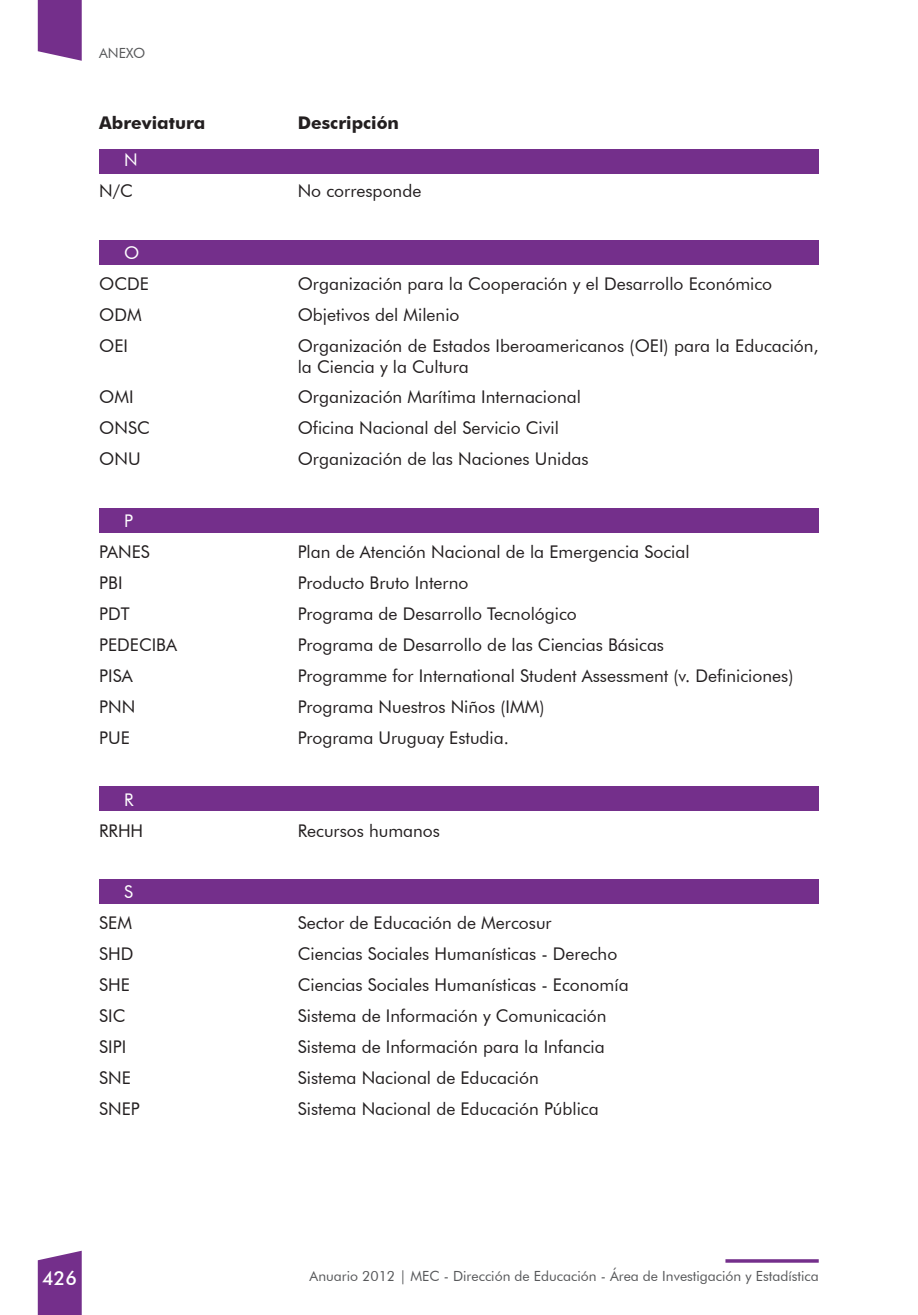
<style>
.page{position:relative;width:918px;height:1315px;background:#fff}
.page>*{position:absolute;margin:0;border:0;box-sizing:border-box;transform-origin:0 0}
.t1{font:500 19.25px "Futura BT";color:#fff}
.t2{font:17.5px/21px "Futura BT";color:#231f20}
.t3{font:700 17.5px "Futura BT";color:#231f20}
.t4{font:17.5px "Futura BT";color:#fff}
.t5{font:14px "Futura BT";color:#57585a}
</style>
<div class="page">
<svg style="left:38px;top:0;width:44px;height:61px;background:#804195"></svg>
<svg style="left:38px;top:1250px;width:44px;height:65px;background:#804195"></svg>
<hr style="left:725px;top:1259px;width:94px;height:3px;background:#742f8b">
<div style="left:99px;top:149px;width:719px;height:25px;background:#742f8b"></div>
<div style="left:99px;top:240px;width:719px;height:25px;background:#742f8b"></div>
<div style="left:99px;top:508px;width:719px;height:25px;background:#742f8b"></div>
<div style="left:99px;top:786px;width:719px;height:25px;background:#742f8b"></div>
<div style="left:99px;top:878px;width:719px;height:25px;background:#742f8b"></div>
<p class="t5" style="left:99px;top:44px;width:48px">ANEXO</p>
<p class="t3" style="left:99px;top:112px;width:108px">Abreviatura</p>
<p class="t3" style="left:298px;top:112px;width:103px">Descripción</p>
<p class="t4" style="left:124px;top:149px;width:15px">N</p>
<p class="t2" style="left:99px;top:180px;width:35px">N/C</p>
<p class="t2" style="left:298px;top:180px;width:125px">No corresponde</p>
<p class="t4" style="left:124px;top:242px;width:17px">O</p>
<p class="t2" style="left:99px;top:273px;width:51px">OCDE</p>
<p class="t2" style="left:298px;top:273px;width:476px">Organización para la Cooperación y el Desarrollo Económico</p>
<p class="t2" style="left:99px;top:304px;width:44px">ODM</p>
<p class="t2" style="left:298px;top:304px;width:163px">Objetivos del Milenio</p>
<p class="t2" style="left:99px;top:335px;width:30px">OEI</p>
<p class="t2" style="left:298px;top:335px;width:522px">Organización de Estados Iberoamericanos (OEI) para la Educación, la Ciencia y la Cultura</p>
<p class="t2" style="left:99px;top:386px;width:36px">OMI</p>
<p class="t2" style="left:298px;top:386px;width:285px">Organización Marítima Internacional</p>
<p class="t2" style="left:99px;top:417px;width:52px">ONSC</p>
<p class="t2" style="left:298px;top:417px;width:263px">Oficina Nacional del Servicio Civil</p>
<p class="t2" style="left:99px;top:448px;width:43px">ONU</p>
<p class="t2" style="left:298px;top:448px;width:292px">Organización de las Naciones Unidas</p>
<p class="t4" style="left:124px;top:510px;width:10px">P</p>
<p class="t2" style="left:99px;top:541px;width:52px">PANES</p>
<p class="t2" style="left:298px;top:541px;width:393px">Plan de Atención Nacional de la Emergencia Social</p>
<p class="t2" style="left:99px;top:572px;width:25px">PBI</p>
<p class="t2" style="left:298px;top:572px;width:172px">Producto Bruto Interno</p>
<p class="t2" style="left:99px;top:603px;width:32px">PDT</p>
<p class="t2" style="left:298px;top:603px;width:281px">Programa de Desarrollo Tecnológico</p>
<p class="t2" style="left:99px;top:634px;width:79px">PEDECIBA</p>
<p class="t2" style="left:298px;top:634px;width:368px">Programa de Desarrollo de las Ciencias Básicas</p>
<p class="t2" style="left:99px;top:665px;width:35px">PISA</p>
<p class="t2" style="left:298px;top:665px;width:497px">Programme for International Student Assessment (v. Definiciones)</p>
<p class="t2" style="left:99px;top:696px;width:38px">PNN</p>
<p class="t2" style="left:298px;top:696px;width:248px">Programa Nuestros Niños (IMM)</p>
<p class="t2" style="left:99px;top:727px;width:32px">PUE</p>
<p class="t2" style="left:298px;top:727px;width:213px">Programa Uruguay Estudia.</p>
<p class="t4" style="left:124px;top:788px;width:11px">R</p>
<p class="t2" style="left:99px;top:819px;width:45px">RRHH</p>
<p class="t2" style="left:298px;top:819px;width:144px">Recursos humanos</p>
<p class="t4" style="left:124px;top:881px;width:10px">S</p>
<p class="t2" style="left:99px;top:912px;width:34px">SEM</p>
<p class="t2" style="left:298px;top:912px;width:255px">Sector de Educación de Mercosur</p>
<p class="t2" style="left:99px;top:943px;width:36px">SHD</p>
<p class="t2" style="left:298px;top:943px;width:321px">Ciencias Sociales Humanísticas - Derecho</p>
<p class="t2" style="left:99px;top:974px;width:32px">SHE</p>
<p class="t2" style="left:298px;top:974px;width:332px">Ciencias Sociales Humanísticas - Economía</p>
<p class="t2" style="left:99px;top:1005px;width:28px">SIC</p>
<p class="t2" style="left:298px;top:1005px;width:310px">Sistema de Información y Comunicación</p>
<p class="t2" style="left:99px;top:1036px;width:28px">SIPI</p>
<p class="t2" style="left:298px;top:1036px;width:308px">Sistema de Información para la Infancia</p>
<p class="t2" style="left:99px;top:1067px;width:33px">SNE</p>
<p class="t2" style="left:298px;top:1067px;width:242px">Sistema Nacional de Educación</p>
<p class="t2" style="left:99px;top:1098px;width:42px">SNEP</p>
<p class="t2" style="left:298px;top:1098px;width:302px">Sistema Nacional de Educación Pública</p>
<p class="t1" style="left:42px;top:1266px;width:36px">426</p>
<p class="t5" style="left:310px;top:1267px;width:510px">Anuario 2012 | MEC - Dirección de Educación - Área de Investigación y Estadística</p>
</div>
